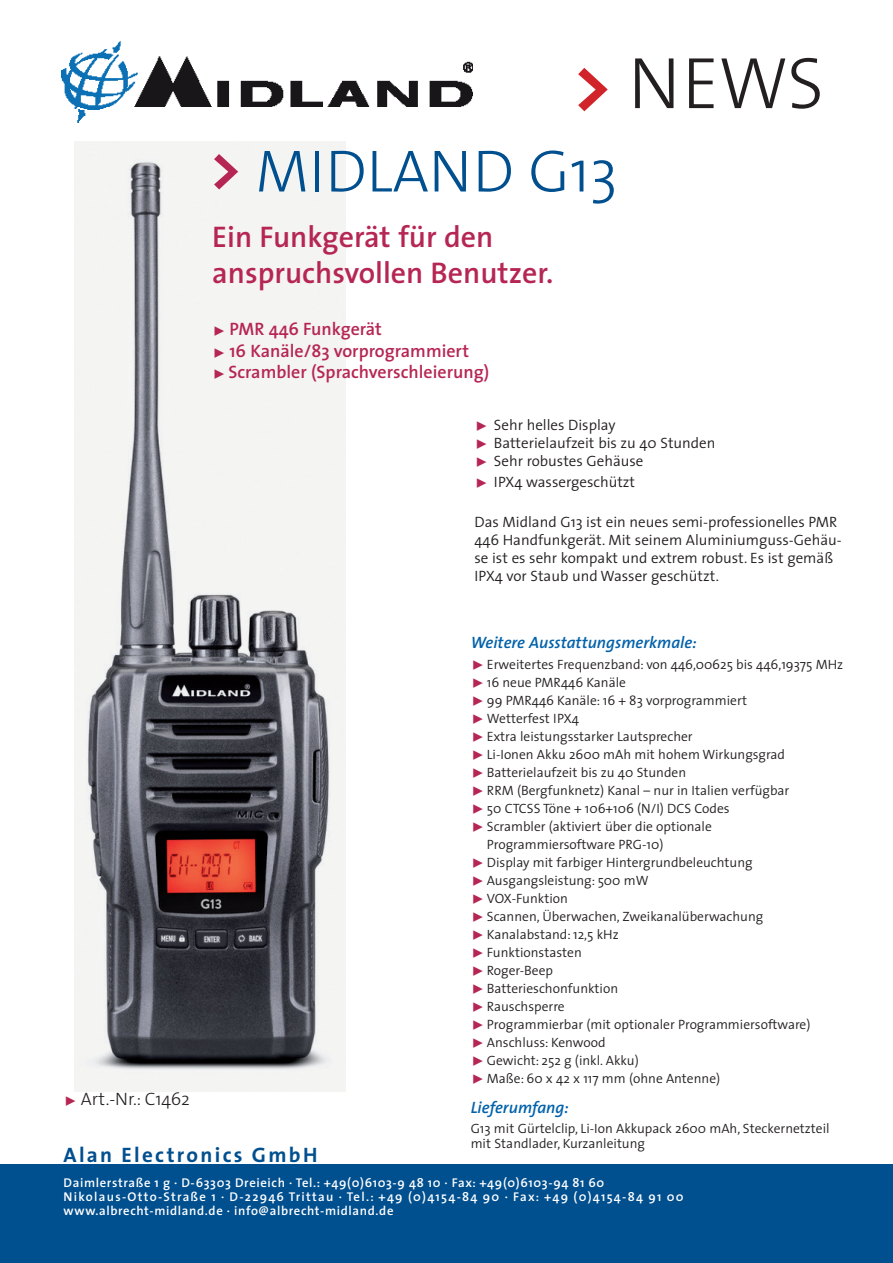
<style>
.page{position:relative;width:893px;height:1263px;background:#fff}
.page>*{position:absolute;margin:0;border:0;box-sizing:border-box;transform-origin:0 0}
.t1{font:300 73.5px "The Sans";color:#231f20}
.t2{font:300 60px "The Sans";color:#004f8f}
.t3{font:600 30px/36px "The Sans";color:#b62654}
.t4{font:700 21px "The Sans";letter-spacing:.11em;color:#004f8f}
.t5{font:600 18px/21.6px "The Sans";color:#b62654}
.t6{font:300 18px "The Sans";color:#231f20}
.t7{font:italic 600 16.5px "The Sans";color:#0161aa}
.t8{font:300 15px/18px "The Sans";color:#231f20}
.t9{font:300 13.5px/15px "The Sans";color:#231f20}
.t10{font:600 12.75px/14.2px "The Sans";letter-spacing:.05em;color:#fff}
.s1{font-family:"The Sans Bold Expert";font-weight:400;color:#d1232a}
.s2{font-family:"The Sans Bold Expert";font-weight:400;color:#b62654}
.s3{font-family:"The Sans Semi Light Expert";font-weight:400;font-size:13.5px}
.s4{font-family:"The Sans Semi Light Expert";font-weight:400;font-size:13.5px;color:#b62654}
.s5{font-family:"The Sans Semi Light Expert";font-weight:400;color:#b62654}
</style>
<div class="page">
<div style="left:0;top:1164px;width:893px;height:99px;background:#004f8f"></div>
<img style="left:61px;top:41px;width:411px;height:81px">
<img style="left:75px;top:141px;width:271px;height:951px">
<h1 class="t1" style="left:574px;top:23px;width:252px"><span class="s1">&gt;</span> NEWS</h1>
<h2 class="t2" style="left:211px;top:122px;width:408px"><span class="s2">&gt;</span> MIDLAND G13</h2>
<h3 class="t3" style="left:212px;top:218px;width:343px">Ein Funkgerät für den anspruchsvollen Benutzer.</h3>
<h3 class="t5" style="left:212px;top:318px;width:278px"><span class="s3">˘</span> PMR 446 Funkgerät<br><span class="s3">˘</span> 16 Kanäle/83 vorprogrammiert<br><span class="s3">˘</span> Scrambler (Sprachverschleierung)</h3>
<p class="t8" style="left:474px;top:415px;width:242px"><span class="s4">˘</span> Sehr helles Display<br><span class="s4">˘</span> Batterielaufzeit bis zu 40 Stunden <span class="s4">˘</span> Sehr robustes Gehäuse</p>
<p class="t8" style="left:474px;top:473px;width:162px"><span class="s4">˘</span> IPX4 wassergeschützt</p>
<p class="t8" style="left:474px;top:512px;width:369px">Das Midland G13 ist ein neues semi-professionelles PMR 446 Handfunkgerät. Mit seinem Aluminiumguss-Gehäu&shy;se ist es sehr kompakt und extrem robust. Es ist gemäß IPX4 vor Staub und Wasser geschützt.</p>
<p class="t7" style="left:471px;top:629px;width:228px">Weitere Ausstattungsmerkmale:</p>
<p class="t9" style="left:471px;top:657px;width:374px"><span class="s5">˘</span> Erweitertes Frequenzband: von 446,00625 bis 446,19375 MHz</p>
<p class="t9" style="left:471px;top:675px;width:157px"><span class="s5">˘</span> 16 neue PMR446 Kanäle</p>
<p class="t9" style="left:471px;top:693px;width:278px"><span class="s5">˘</span> 99 PMR446 Kanäle: 16 + 83 vorprogrammiert</p>
<p class="t9" style="left:471px;top:711px;width:110px"><span class="s5">˘</span> Wetterfest IPX4</p>
<p class="t9" style="left:471px;top:729px;width:224px"><span class="s5">˘</span> Extra leistungsstarker Lautsprecher</p>
<p class="t9" style="left:471px;top:747px;width:316px"><span class="s5">˘</span> Li-Ionen Akku 2600 mAh mit hohem Wirkungsgrad</p>
<p class="t9" style="left:471px;top:765px;width:217px"><span class="s5">˘</span> Batterielaufzeit bis zu 40 Stunden</p>
<p class="t9" style="left:471px;top:783px;width:320px"><span class="s5">˘</span> RRM (Bergfunknetz) Kanal – nur in Italien verfügbar</p>
<p class="t9" style="left:471px;top:801px;width:260px"><span class="s5">˘</span> 50 CTCSS Töne + 106+106 (N/I) DCS Codes</p>
<p class="t9" style="left:471px;top:819px;width:243px"><span class="s5">˘</span> Scrambler (aktiviert über die optionale</p>
<p class="t9" style="left:487px;top:837px;width:178px">Programmiersoftware PRG-10)</p>
<p class="t9" style="left:471px;top:855px;width:283px"><span class="s5">˘</span> Display mit farbiger Hintergrundbeleuchtung</p>
<p class="t9" style="left:471px;top:873px;width:179px"><span class="s5">˘</span> Ausgangsleistung: 500 mW</p>
<p class="t9" style="left:471px;top:891px;width:99px"><span class="s5">˘</span> VOX-Funktion</p>
<p class="t9" style="left:471px;top:909px;width:294px"><span class="s5">˘</span> Scannen, Überwachen, Zweikanalüberwachung</p>
<p class="t9" style="left:471px;top:927px;width:150px"><span class="s5">˘</span> Kanalabstand: 12,5 kHz</p>
<p class="t9" style="left:471px;top:945px;width:113px"><span class="s5">˘</span> Funktionstasten</p>
<p class="t9" style="left:471px;top:963px;width:84px"><span class="s5">˘</span> Roger-Beep</p>
<p class="t9" style="left:471px;top:981px;width:149px"><span class="s5">˘</span> Batterieschonfunktion</p>
<p class="t9" style="left:471px;top:999px;width:96px"><span class="s5">˘</span> Rauschsperre</p>
<p class="t9" style="left:471px;top:1017px;width:341px"><span class="s5">˘</span> Programmierbar (mit optionaler Programmiersoftware)</p>
<p class="t9" style="left:471px;top:1035px;width:137px"><span class="s5">˘</span> Anschluss: Kenwood</p>
<p class="t9" style="left:471px;top:1053px;width:170px"><span class="s5">˘</span> Gewicht: 252 g (inkl. Akku)</p>
<p class="t9" style="left:471px;top:1071px;width:251px"><span class="s5">˘</span> Maße: 60 x 42 x 117 mm (ohne Antenne)</p>
<p class="t7" style="left:471px;top:1094px;width:100px">Lieferumfang:</p>
<p class="t9" style="left:471px;top:1120px;width:361px">G13 mit Gürtelclip, Li-Ion Akkupack 2600 mAh, Steckernetzteil mit Standlader, Kurzanleitung</p>
<h3 class="t6" style="left:64px;top:1084px;width:128px"><span class="s4">˘</span> Art.-Nr.: C1462</h3>
<h3 class="t4" style="left:64px;top:1137px;width:255px">Alan Electronics GmbH</h3>
<p class="t10" style="left:64px;top:1175px;width:622px">Daimlerstraße 1 g · D-63303 Dreieich · Tel.: +49(0)6103-9 48 10 · Fax: +49(0)6103-94 81 60<br>Nikolaus-Otto-Straße 1 · D-22946 Trittau · Tel.: +49 (0)4154-84 90 · Fax: +49 (0)4154-84 91 00 www.albrecht-midland.de · info@albrecht-midland.de</p>
</div>
